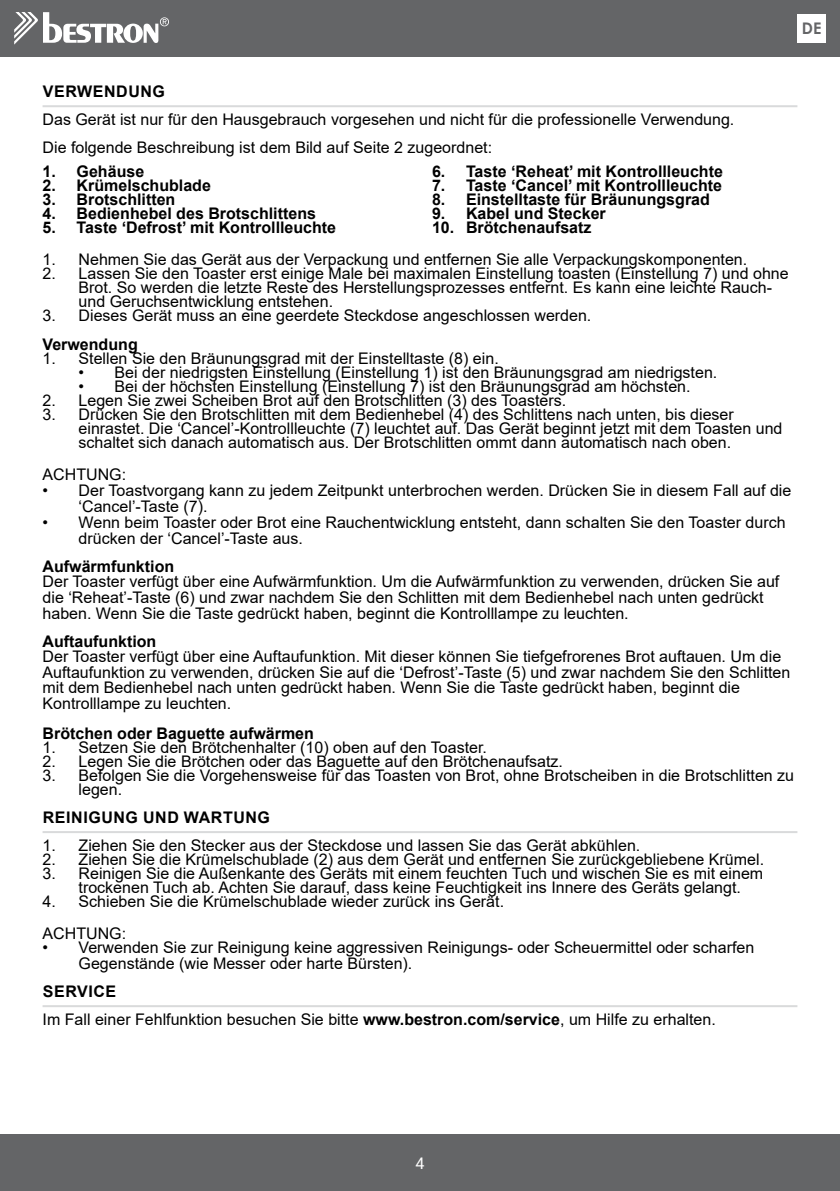
<style>
.page{position:relative;width:840px;height:1191px;background:#fff}
.page>*{position:absolute;margin:0;border:0;box-sizing:border-box;transform-origin:0 0}
.t1{font:16px/14px "Arial";color:#000}
.t2{font:700 16px "Arial";color:#000}
.t3{font:700 16px "Arial";letter-spacing:.035em;color:#000}
.t4{font:700 16px "Century Gothic";color:#646567}
.t5{font:16px "Roboto";color:#fff}
.s1{font-weight:700}
</style>
<div class="page">
<hr style="left:43px;top:105px;width:754px;height:2px;background:#d9dadb">
<hr style="left:43px;top:831px;width:754px;height:2px;background:#d9dadb">
<hr style="left:43px;top:1005px;width:754px;height:2px;background:#d9dadb">
<div style="left:0;top:0;width:839px;height:57px;background:#646567"></div>
<div style="left:0;top:1134px;width:839px;height:57px;background:#646567"></div>
<svg style="left:14px;top:12px;width:155px;height:33px"></svg>
<div style="left:797px;top:14px;width:28px;height:29px;background:#fff"></div>
<p class="t4" style="left:801px;top:16px;width:21px">DE</p>
<p class="t3" style="left:43px;top:80px;width:124px">VERWENDUNG</p>
<p class="t1" style="left:43px;top:105px;width:693px;line-height:28px">Das Gerät ist nur für den Hausgebrauch vorgesehen und nicht für die professionelle Verwendung.<br>Die folgende Beschreibung ist dem Bild auf Seite 2 zugeordnet:</p>
<p class="t2" style="left:43px;top:160px;width:103px">1. Gehäuse</p>
<p class="t2" style="left:43px;top:174px;width:170px">2. Krümelschublade</p>
<p class="t2" style="left:43px;top:188px;width:134px">3. Brotschlitten</p>
<p class="t2" style="left:43px;top:202px;width:275px">4. Bedienhebel des Brotschlittens</p>
<p class="t2" style="left:43px;top:216px;width:295px">5. Taste ‘Defrost’ mit Kontrollleuchte</p>
<p class="t2" style="left:432px;top:160px;width:292px">6. Taste ‘Reheat’ mit Kontrollleuchte</p>
<p class="t2" style="left:432px;top:174px;width:291px">7. Taste ‘Cancel’ mit Kontrollleuchte</p>
<p class="t2" style="left:432px;top:188px;width:279px">8. Einstelltaste für Bräunungsgrad</p>
<p class="t2" style="left:432px;top:202px;width:175px">9. Kabel und Stecker</p>
<p class="t2" style="left:432px;top:216px;width:161px">10. Brötchenaufsatz</p>
<p class="t1" style="left:43px;top:252px;width:705px">1. Nehmen Sie das Gerät aus der Verpackung und entfernen Sie alle Verpackungskomponenten.</p>
<p class="t1" style="left:79px;top:266px;width:711px;text-indent:-36px">2. Lassen Sie den Toaster erst einige Male bei maximalen Einstellung toasten (Einstellung 7) und ohne<br>Brot. So werden die letzte Reste des Herstellungsprozesses entfernt. Es kann eine leichte Rauch&shy;und Geruchsentwicklung entstehen.</p>
<p class="t1" style="left:43px;top:308px;width:550px">3. Dieses Gerät muss an eine geerdete Steckdose angeschlossen werden.</p>
<p class="t2" style="left:43px;top:333px;width:97px">Verwendung</p>
<p class="t1" style="left:43px;top:352px;width:457px">1. Stellen Sie den Bräunungsgrad mit der Einstelltaste (8) ein.</p>
<p class="t1" style="left:79px;top:366px;width:640px">• Bei der niedrigsten Einstellung (Einstellung 1) ist den Bräunungsgrad am niedrigsten.</p>
<p class="t1" style="left:79px;top:380px;width:613px">• Bei der höchsten Einstellung (Einstellung 7) ist den Bräunungsgrad am höchsten.</p>
<p class="t1" style="left:43px;top:394px;width:525px">2. Legen Sie zwei Scheiben Brot auf den Brotschlitten (3) des Toasters.</p>
<p class="t1" style="left:79px;top:408px;width:705px;text-indent:-36px">3. Drücken Sie den Brotschlitten mit dem Bedienhebel (4) des Schlittens nach unten, bis dieser einrastet. Die ‘Cancel’-Kontrollleuchte (7) leuchtet auf. Das Gerät beginnt jetzt mit dem Toasten und schaltet sich danach automatisch aus. Der Brotschlitten ommt dann automatisch nach oben.</p>
<p class="t1" style="left:43px;top:467px;width:85px">ACHTUNG:</p>
<p class="t1" style="left:79px;top:482px;width:714px;line-height:16px;text-indent:-36px">• Der Toastvorgang kann zu jedem Zeitpunkt unterbrochen werden. Drücken Sie in diesem Fall auf die ‘Cancel’-Taste (7).</p>
<p class="t1" style="left:79px;top:514px;width:708px;line-height:16px;text-indent:-36px">• Wenn beim Toaster oder Brot eine Rauchentwicklung entsteht, dann schalten Sie den Toaster durch drücken der ‘Cancel’-Taste aus.</p>
<p class="t2" style="left:43px;top:555px;width:133px">Aufwärmfunktion</p>
<p class="t1" style="left:43px;top:574px;width:738px;line-height:15.6px">Der Toaster verfügt über eine Aufwärmfunktion. Um die Aufwärmfunktion zu verwenden, drücken Sie auf die ‘Reheat’-Taste (6) und zwar nachdem Sie den Schlitten mit dem Bedienhebel nach unten gedrückt haben. Wenn Sie die Taste gedrückt haben, beginnt die Kontrolllampe zu leuchten.</p>
<p class="t2" style="left:43px;top:629px;width:115px">Auftaufunktion</p>
<p class="t1" style="left:43px;top:648px;width:749px;line-height:15.6px">Der Toaster verfügt über eine Auftaufunktion. Mit dieser können Sie tiefgefrorenes Brot auftauen. Um die Auftaufunktion zu verwenden, drücken Sie auf die ‘Defrost’-Taste (5) und zwar nachdem Sie den Schlitten mit dem Bedienhebel nach unten gedrückt haben. Wenn Sie die Taste gedrückt haben, beginnt die Kontrolllampe zu leuchten.</p>
<p class="t2" style="left:43px;top:721px;width:273px">Brötchen oder Baguette aufwärmen</p>
<p class="t1" style="left:43px;top:740px;width:445px">1. Setzen Sie den Brötchenhalter (10) oben auf den Toaster.</p>
<p class="t1" style="left:43px;top:754px;width:521px">2. Legen Sie die Brötchen oder das Baguette auf den Brötchenaufsatz.</p>
<p class="t1" style="left:79px;top:768px;width:716px;text-indent:-36px">3. Befolgen Sie die Vorgehensweise für das Toasten von Brot, ohne Brotscheiben in die Brotschlitten zu legen.</p>
<p class="t3" style="left:43px;top:805px;width:228px">REINIGUNG UND WARTUNG</p>
<p class="t1" style="left:43px;top:838px;width:599px">1. Ziehen Sie den Stecker aus der Steckdose und lassen Sie das Gerät abkühlen.</p>
<p class="t1" style="left:43px;top:852px;width:722px">2. Ziehen Sie die Krümelschublade (2) aus dem Gerät und entfernen Sie zurückgebliebene Krümel.</p>
<p class="t1" style="left:79px;top:866px;width:685px;text-indent:-36px">3. Reinigen Sie die Außenkante des Geräts mit einem feuchten Tuch und wischen Sie es mit einem trockenen Tuch ab. Achten Sie darauf, dass keine Feuchtigkeit ins Innere des Geräts gelangt.</p>
<p class="t1" style="left:43px;top:885px;width:463px;line-height:32px">4. Schieben Sie die Krümelschublade wieder zurück ins Gerät.<br>ACHTUNG:</p>
<p class="t1" style="left:79px;top:939px;width:676px;line-height:16px;text-indent:-36px">• Verwenden Sie zur Reinigung keine aggressiven Reinigungs- oder Scheuermittel oder scharfen<br>Gegenstände (wie Messer oder harte Bürsten).</p>
<p class="t1" style="left:43px;top:977px;width:674px;line-height:28px"><span class="s1">SERVICE<br></span>Im Fall einer Fehlfunktion besuchen Sie bitte <span class="s1">www.bestron.com/service</span>, um Hilfe zu erhalten.</p>
<p class="t5" style="left:415px;top:1151px;width:10px">4</p>
</div>
